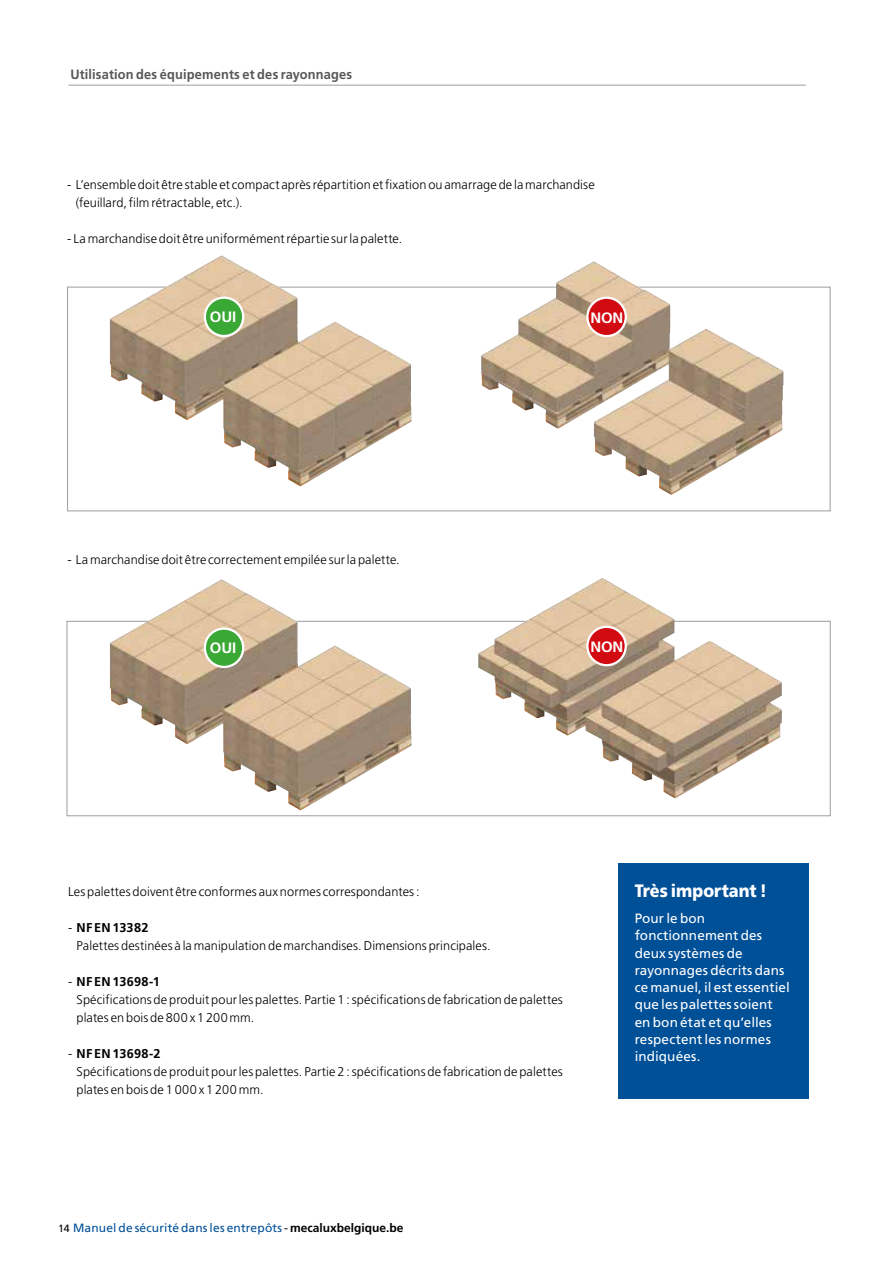
<style>
.page{position:relative;width:893px;height:1263px;background:#fff}
.page>*{position:absolute;margin:0;border:0;box-sizing:border-box;transform-origin:0 0}
.t1{font:900 18px "Frutiger LT Std";color:#fff;scale:.9 1}
.t2{font:700 15px "Frutiger LT Std";letter-spacing:-.01em;color:#fff}
.t3{font:13.5px/17.2px "Frutiger LT Std";letter-spacing:.01em;color:#fff}
.t4{font:700 13.5px "Frutiger LT Std";letter-spacing:.01em;color:#575756;scale:.95 1}
.t5{font:300 12.75px/18px "Frutiger LT Std";letter-spacing:.01em;color:#000}
.t6{font:12px "Frutiger LT Std";letter-spacing:.015em;color:#005098}
.s1{font-weight:700}
.s2{font-size:10.5px;color:#000}
.s3{color:#000}
.s4{font-weight:700;color:#000}
</style>
<div class="page">
<hr style="left:68px;top:85px;width:738px;height:1px;background:#9d9d9c">
<div style="left:618px;top:863px;width:190px;height:236px;background:#005098"></div>
<img style="left:110px;top:255px;width:302px;height:231px">
<img style="left:481px;top:261px;width:302px;height:234px">
<img style="left:110px;top:579px;width:302px;height:231px">
<img style="left:478px;top:578px;width:304px;height:220px">
<div style="left:205px;top:298px;width:38px;height:38px;background:#3aa835;border-radius:50%"></div>
<div style="left:204px;top:296px;width:40px;height:41px;border:2px solid #fff;border-radius:50%"></div>
<div style="left:205px;top:629px;width:38px;height:38px;background:#3aa835;border-radius:50%"></div>
<div style="left:204px;top:627px;width:40px;height:41px;border:2px solid #fff;border-radius:50%"></div>
<div style="left:587px;top:298px;width:39px;height:38px;background:#d20a11;border-radius:50%"></div>
<div style="left:586px;top:297px;width:41px;height:40px;border:2px solid #fff;border-radius:50%"></div>
<div style="left:587px;top:627px;width:39px;height:38px;background:#d20a11;border-radius:50%"></div>
<div style="left:586px;top:626px;width:41px;height:40px;border:2px solid #fff;border-radius:50%"></div>
<p class="t4" style="left:70px;top:66px;width:298px">Utilisation des équipements et des rayonnages</p>
<p class="t5" style="left:76px;top:175px;width:520px;text-indent:-9px">- L’ensemble doit être stable et compact après répartition et fixation ou amarrage de la marchandise (feuillard, film rétractable, etc.).</p>
<p class="t5" style="left:67px;top:229px;width:337px">- La marchandise doit être uniformément répartie sur la palette.</p>
<p class="t2" style="left:210px;top:308px;width:28px">OUI</p>
<p class="t2" style="left:590px;top:308px;width:35px">NON</p>
<p class="t5" style="left:67px;top:551px;width:334px">- La marchandise doit être correctement empilée sur la palette.</p>
<p class="t2" style="left:210px;top:639px;width:28px">OUI</p>
<p class="t2" style="left:590px;top:638px;width:35px">NON</p>
<p class="t5" style="left:68px;top:883px;width:353px">Les palettes doivent être conformes aux normes correspondantes :</p>
<p class="t5" style="left:77px;top:919px;width:416px;text-indent:-9px">- <span class="s1">NF EN 13382<br></span>Palettes destinées à la manipulation de marchandises. Dimensions principales.</p>
<p class="t5" style="left:77px;top:973px;width:488px;text-indent:-9px">- <span class="s1">NF EN 13698-1<br></span>Spécifications de produit pour les palettes. Partie 1 : spécifications de fabrication de palettes plates en bois de 800 x 1 200 mm.</p>
<p class="t5" style="left:77px;top:1045px;width:488px;text-indent:-9px">- <span class="s1">NF EN 13698-2<br></span>Spécifications de produit pour les palettes. Partie 2 : spécifications de fabrication de palettes plates en bois de 1 000 x 1 200 mm.</p>
<p class="t6" style="left:58px;top:1221px;width:347px"><span class="s2">14</span> Manuel de sécurité dans les entrepôts <span class="s3">-</span> <span class="s4">mecaluxbelgique.be</span></p>
<h1 class="t1" style="left:635px;top:880px;width:148px">Très important !</h1>
<p class="t3" style="left:635px;top:910px;width:157px">Pour le bon fonctionnement des deux systèmes de rayonnages décrits dans ce manuel, il est essentiel que les palettes soient en bon état et qu’elles respectent les normes indiquées.</p>
</div>
